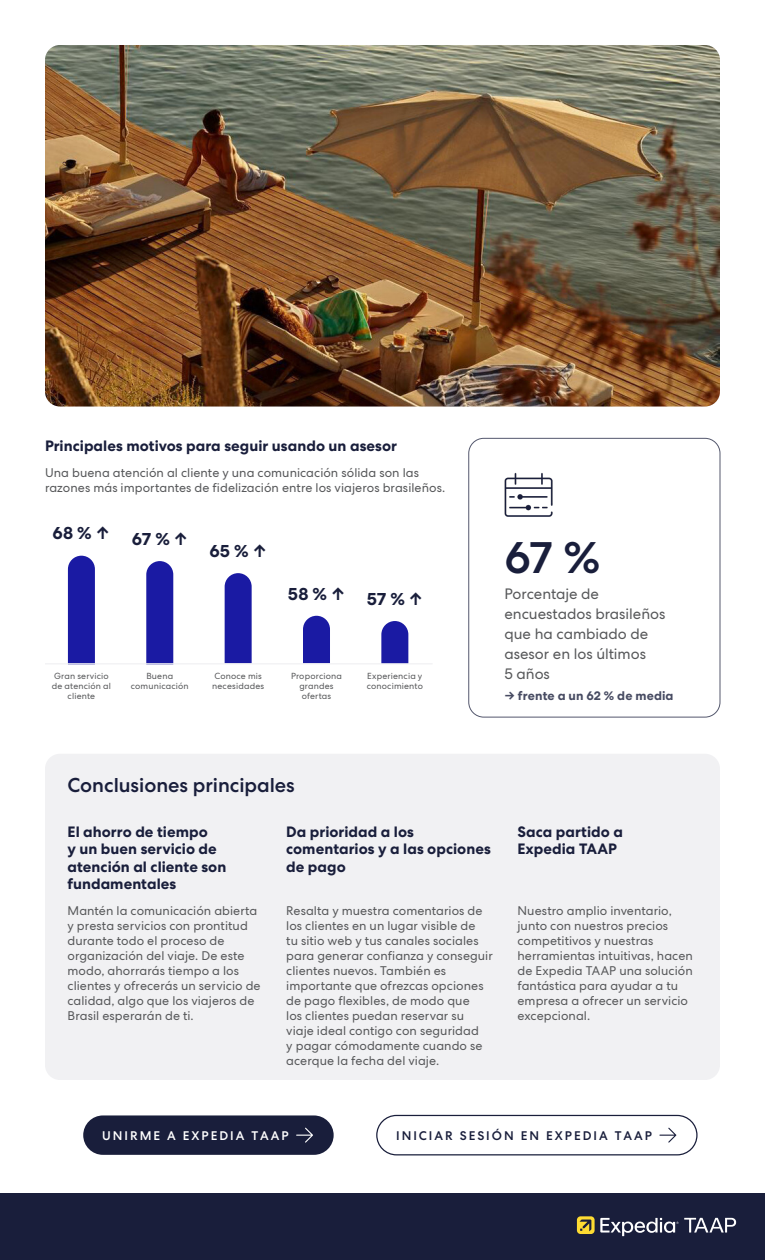
<style>
.page{position:relative;width:765px;height:1260px;background:#fff}
.page>*{position:absolute;margin:0;border:0;box-sizing:border-box;transform-origin:0 0}
.t1{font:500 45px "Centra No 2";color:#191e3b}
.t2{font:500 20px "Centra No 2";color:#191e3b}
.t3{font:700 17.5px "Centra No 2";letter-spacing:.005em;color:#191e3b}
.P2_H3{font:700 15px/17.5px "Centra No 2";letter-spacing:.005em;color:#191e3b}
.P2_info_text{font:15px/20px "Centra No 2";color:#57585a}
.t4{font:12.5px/15px "Centra No 2";letter-spacing:.005em;color:#57585a}
.t5{font:500 12.5px "Centra No 2";letter-spacing:.16em;color:#191e3b}
.P2_versus{font:700 12.5px "Centra No 2";letter-spacing:.01em;color:#474b62}
.t6{font:500 12.5px "Centra No 2";letter-spacing:.16em;color:#fff}
.p2_Graph_callout{font:8.75px/10px "Centra No 2";letter-spacing:.02em;color:#57585a;text-align:center}
</style>
<div class="page">
<div style="left:0;top:1193px;width:765px;height:67px;background:#191e3b"></div>
<svg style="left:600px;top:1218px;width:136px;height:18px"></svg>
<svg style="left:577px;top:1216px;width:18px;height:18px"></svg>
<svg style="left:580px;top:1220px;width:11px;height:11px"></svg>
<div style="left:45px;top:754px;width:675px;height:326px;background:#f1f1f3;border-radius:15px"></div>
<div style="left:468px;top:438px;width:252px;height:279px;border:1px solid #191e3b;border-radius:15px"></div>
<img style="left:504px;top:472px;width:49px;height:45px">
<img style="left:45px;top:45px;width:675px;height:362px">
<div style="left:68px;top:556px;width:27px;height:107px;background:#1a1aa3"></div>
<div style="left:146px;top:561px;width:27px;height:102px;background:#1a1aa3"></div>
<svg style="left:225px;top:573px;width:27px;height:90px;background:#2424a7"></svg>
<svg style="left:303px;top:616px;width:27px;height:47px"></svg>
<svg style="left:381px;top:621px;width:27px;height:42px"></svg>
<hr style="left:45px;top:663px;width:388px;height:1px;background:#f1f1f3">
<div style="left:83px;top:1115px;width:251px;height:40px;background:#191e3b;border-radius:20px"></div>
<svg style="left:296px;top:1128px;width:17px;height:15px"></svg>
<svg style="left:659px;top:1128px;width:17px;height:15px"></svg>
<div style="left:376px;top:1115px;width:322px;height:40px;border:1px solid #191e3b;border-radius:20px"></div>
<p class="P2_H3" style="left:45px;top:437px;width:354px">Principales motivos para seguir usando un asesor</p>
<p class="t4" style="left:45px;top:465px;width:402px">Una buena atención al cliente y una comunicación sólida son las razones más importantes de fidelización entre los viajeros brasileños.</p>
<p class="t3" style="left:53px;top:522px;width:59px">68 % ↑</p>
<p class="t3" style="left:132px;top:529px;width:58px">67 % ↑</p>
<p class="t3" style="left:209px;top:541px;width:59px">65 % ↑</p>
<p class="t3" style="left:288px;top:583px;width:59px">58 %↑</p>
<p class="t3" style="left:367px;top:589px;width:58px">57 % ↑</p>
<p class="p2_Graph_callout" style="left:52px;top:671px;width:61px">Gran servicio de atención al cliente</p>
<p class="p2_Graph_callout" style="left:131px;top:671px;width:59px">Buena comunicación</p>
<p class="p2_Graph_callout" style="left:291px;top:671px;width:53px">Proporciona grandes ofertas</p>
<p class="p2_Graph_callout" style="left:367px;top:671px;width:58px;text-align:left">Experiencia y conocimiento</p>
<p class="p2_Graph_callout" style="left:212px;top:671px;width:54px;text-align:left">Conoce mis necesidades</p>
<p class="t1" style="left:504px;top:531px;width:97px">67 %</p>
<p class="P2_info_text" style="left:504px;top:584px;width:162px">Porcentaje de encuestados brasileños que ha cambiado de asesor en los últimos<br>5 años</p>
<p class="P2_versus" style="left:504px;top:688px;width:171px">→ frente a un 62 % de media</p>
<p class="t2" style="left:68px;top:773px;width:229px">Conclusiones principales</p>
<p class="P2_H3" style="left:68px;top:823px;width:160px">El ahorro de tiempo<br>y un buen servicio de atención al cliente son fundamentales</p>
<p class="t4" style="left:68px;top:903px;width:195px">Mantén la comunicación abierta y presta servicios con prontitud durante todo el proceso de organización del viaje. De este modo, ahorrarás tiempo a los clientes y ofrecerás un servicio de calidad, algo que los viajeros de<br>Brasil esperarán de ti.</p>
<p class="P2_H3" style="left:286px;top:823px;width:206px">Da prioridad a los comentarios y a las opciones de pago</p>
<p class="t4" style="left:286px;top:903px;width:208px">Resalta y muestra comentarios de los clientes en un lugar visible de<br>tu sitio web y tus canales sociales para generar confianza y conseguir clientes nuevos. También es importante que ofrezcas opciones de pago flexibles, de modo que<br>los clientes puedan reservar su viaje ideal contigo con seguridad<br>y pagar cómodamente cuando se acerque la fecha del viaje.</p>
<p class="P2_H3" style="left:518px;top:823px;width:107px">Saca partido a<br>Expedia TAAP</p>
<p class="t4" style="left:518px;top:903px;width:177px">Nuestro amplio inventario, junto con nuestros precios competitivos y nuestras herramientas intuitivas, hacen de Expedia TAAP una solución fantástica para ayudar a tu empresa a ofrecer un servicio excepcional.</p>
<p class="t6" style="left:102px;top:1128px;width:188px">UNIRME A EXPEDIA TAAP</p>
<p class="t5" style="left:396px;top:1128px;width:257px">INICIAR SESIÓN EN EXPEDIA TAAP</p>
</div>
